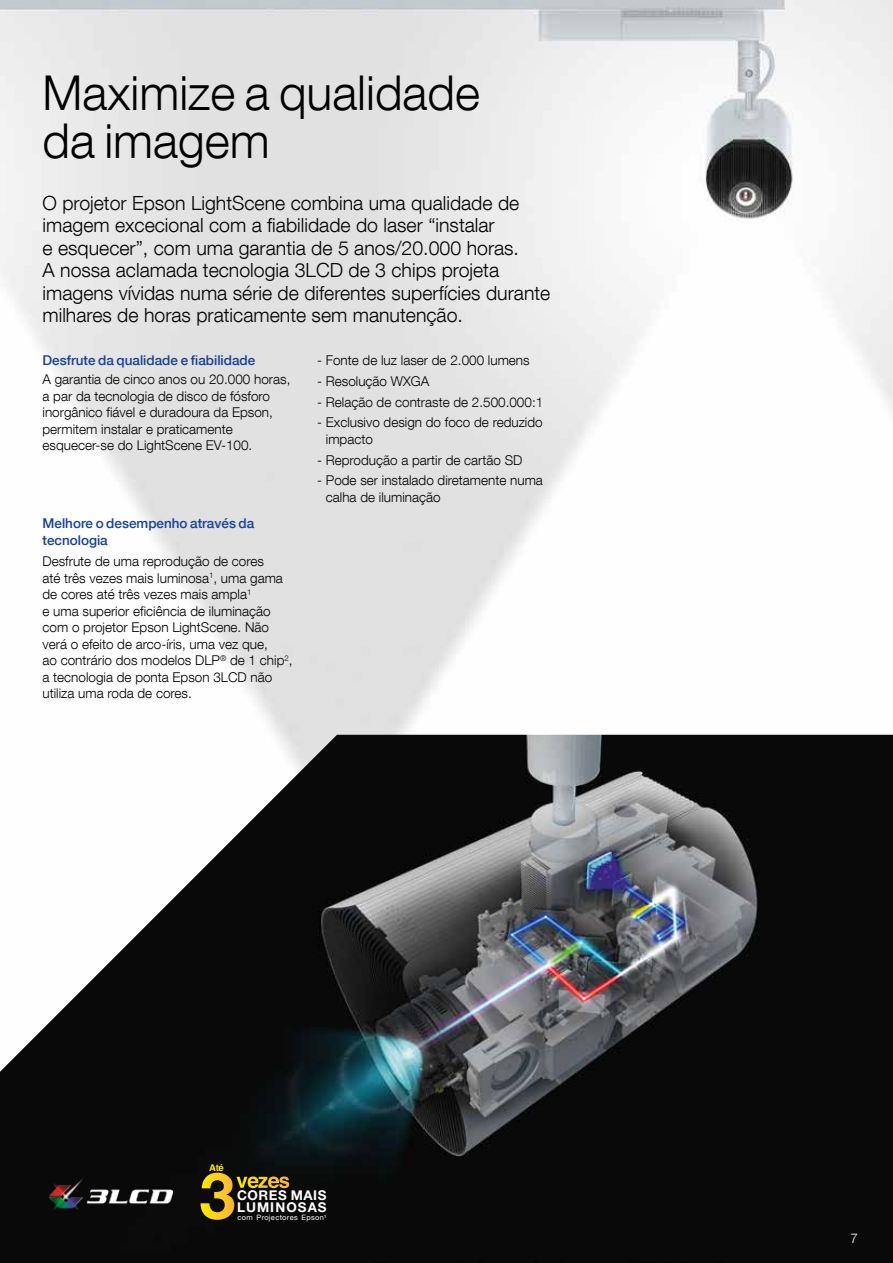
<style>
.page{position:relative;width:893px;height:1263px;background:#fff}
.page>*{position:absolute;margin:0;border:0;box-sizing:border-box;transform-origin:0 0}
.t1{font:300 48px/48px "Helvetica Neue LT Com";color:#000}
.t2{font:300 19.5px/22.5px "Helvetica Neue LT Com";color:#000}
.t3{font:300 13.5px/16.5px "Helvetica Neue LT Com";color:#000}
.t4{font:500 13.5px/16.5px "Helvetica Neue LT Com";color:#164194}
.t5{font:700 13.5px/12.1px "Helvetica Neue LT Com";letter-spacing:.06em;color:#fff}
.t6{font:300 13.5px "Helvetica Neue LT Com";color:#fff}
.t7{font:700 9.3px "Helvetica";color:#fee800}
.t8{font:7.35px "Helvetica Neue LT Com";letter-spacing:.045em;color:#fff}
.s1{color:#fee200}
.s2{color:#fedc0b}
</style>
<div class="page">
<img style="left:0;top:0;width:893px;height:735px">
<img style="left:0;top:735px;width:893px;height:528px">
<img style="left:201px;top:1173px;width:33px;height:47px">
<img style="left:236px;top:1176px;width:53px;height:12px">
<img style="left:50px;top:1178px;width:123px;height:33px">
<h1 class="t1" style="left:43px;top:68px;width:439px">Maximize a qualidade da imagem</h1>
<p class="t2" style="left:43px;top:191px;width:509px">O projetor Epson LightScene combina uma qualidade de imagem excecional com a fiabilidade do laser “instalar<br>e esquecer”, com uma garantia de 5 anos/20.000 horas.<br>A nossa aclamada tecnologia 3LCD de 3 chips projeta imagens vívidas numa série de diferentes superfícies durante milhares de horas praticamente sem manutenção.</p>
<p class="t4" style="left:43px;top:351px;width:214px">Desfrute da qualidade e fiabilidade</p>
<p class="t3" style="left:43px;top:371px;width:249px">A garantia de cinco anos ou 20.000 horas, a par da tecnologia de disco de fósforo inorgânico fiável e duradoura da Epson, permitem instalar e praticamente esquecer-se do LightScene EV-100.</p>
<p class="t3" style="left:317px;top:352px;width:214px">- Fonte de luz laser de 2.000 lumens</p>
<p class="t3" style="left:317px;top:372px;width:114px">- Resolução WXGA</p>
<p class="t3" style="left:317px;top:393px;width:228px">- Relação de contraste de 2.500.000:1</p>
<p class="t3" style="left:326px;top:414px;width:218px;text-indent:-9px">- Exclusivo design do foco de reduzido impacto</p>
<p class="t3" style="left:317px;top:451px;width:207px">- Reprodução a partir de cartão SD</p>
<p class="t3" style="left:326px;top:472px;width:219px;text-indent:-9px">- Pode ser instalado diretamente numa calha de iluminação</p>
<p class="t4" style="left:43px;top:515px;width:213px">Melhore o desempenho através da tecnologia</p>
<p class="t3" style="left:43px;top:553px;width:251px">Desfrute de uma reprodução de cores<br>até três vezes mais luminosa<sup>1</sup>, uma gama de cores até três vezes mais ampla<sup>1<br></sup>e uma superior eficiência de iluminação com o projetor Epson LightScene. Não verá o efeito de arco-íris, uma vez que,<br>ao contrário dos modelos DLP<sup>®</sup> de 1 chip<sup>2</sup>, a tecnologia de ponta Epson 3LCD não utiliza uma roda de cores.</p>
<p class="t7" style="left:209px;top:1160px;width:16px">A<span class="s1">t</span><span class="s2">é</span></p>
<p class="t5" style="left:237px;top:1188px;width:91px">CORES MAIS<br>LUMINOSAS</p>
<p class="t8" style="left:238px;top:1212px;width:90px">com Projectores Epson¹</p>
<p class="t6" style="left:850px;top:1230px;width:9px">7</p>
</div>
